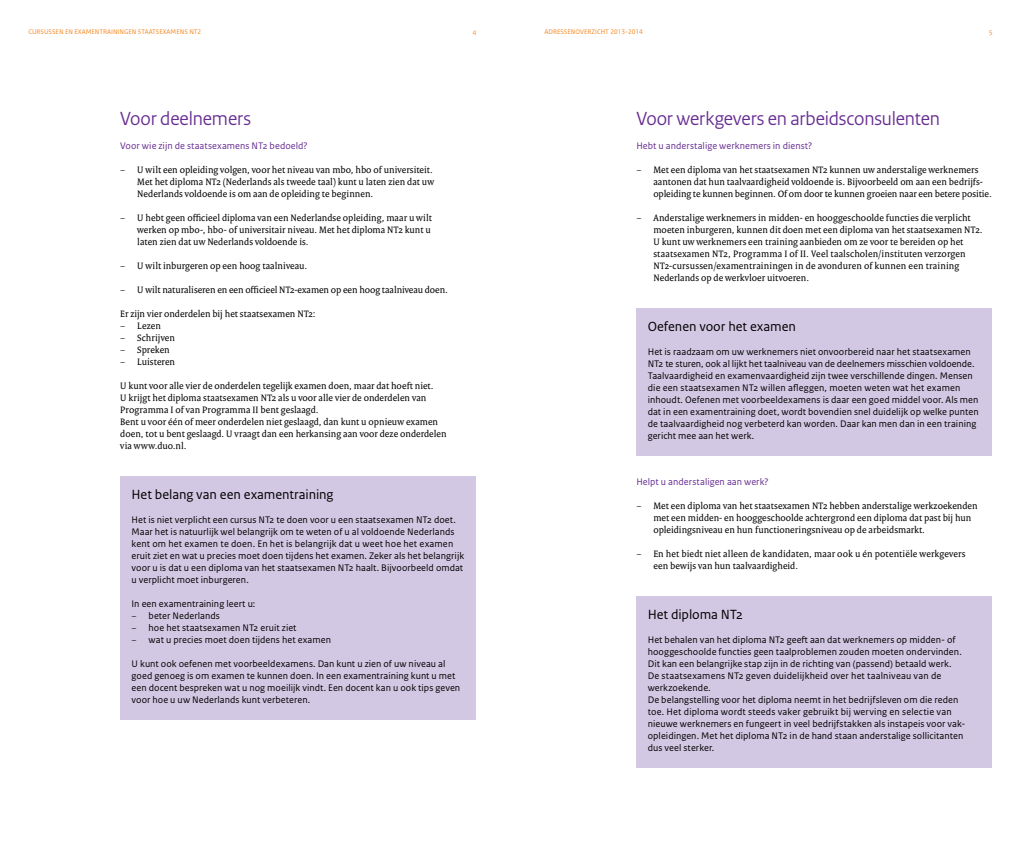
<style>
.page{position:relative;width:1021px;height:842px;background:#fff}
.page>*{position:absolute;margin:0;border:0;box-sizing:border-box;transform-origin:0 0}
.t1{font:20px "Rijksoverheid Sans Heading";letter-spacing:-.005em;color:#662d91}
.t2{font:14px "Rijksoverheid Sans Text";letter-spacing:-.005em;color:#000}
.t3{font:10px/12px "Rijksoverheid Sans Text";letter-spacing:.005em;color:#000}
.t4{font:10px/12px "Rijksoverheid Serif";letter-spacing:.005em;color:#000}
.t5{font:10px "Rijksoverheid Sans Text";letter-spacing:.005em;color:#662d91}
.t6{font:7px "Rijksoverheid Sans Text";color:#f6861f}
.s1{font-family:"Rijksoverheid Serif"}
</style>
<div class="page">
<div style="left:636px;top:309px;width:356px;height:147px;background:#d3c8e3"></div>
<div style="left:636px;top:597px;width:356px;height:171px;background:#d3c8e3"></div>
<div style="left:120px;top:477px;width:356px;height:243px;background:#d3c8e3"></div>
<p class="t6" style="left:28px;top:28px;width:174px">CURSUSSEN EN EXAMENTRAININGEN STAATSEXAMENS NT2</p>
<p class="t6" style="left:473px;top:28px;width:5px">4</p>
<p class="t6" style="left:544px;top:28px;width:100px">ADRESSENOVERZICHT 2013-2014</p>
<p class="t6" style="left:989px;top:28px;width:5px">5</p>
<h1 class="t1" style="left:120px;top:106px;width:132px">Voor deelnemers</h1>
<p class="t5" style="left:120px;top:140px;width:189px">Voor wie zijn de staatsexamens NT2 bedoeld?</p>
<p class="t4" style="left:137px;top:163px;width:298px;text-indent:-17px">− U wilt een opleiding volgen, voor het niveau van mbo, hbo of universiteit.<br>Met het diploma NT2 (Nederlands als tweede taal) kunt u laten zien dat uw<br>Nederlands voldoende is om aan de opleiding te beginnen.</p>
<p class="t4" style="left:137px;top:211px;width:296px;text-align:justify;text-indent:-17px">− U hebt geen officieel diploma van een Nederlandse opleiding, maar u wilt werken op mbo-, hbo- of universitair niveau. Met het diploma NT2 kunt u laten zien dat uw Nederlands voldoende is.</p>
<p class="t4" style="left:120px;top:259px;width:188px">− U wilt inburgeren op een hoog taalniveau.</p>
<p class="t4" style="left:120px;top:283px;width:329px">− U wilt naturaliseren en een officieel NT2-examen op een hoog taalniveau doen.</p>
<p class="t4" style="left:120px;top:307px;width:197px">Er zijn vier onderdelen bij het staatsexamen NT2: − Lezen<br>− Schrijven<br>− Spreken<br>− Luisteren</p>
<p class="t4" style="left:120px;top:379px;width:328px">U kunt voor alle vier de onderdelen tegelijk examen doen, maar dat hoeft niet.<br>U krijgt het diploma staatsexamen NT2 als u voor alle vier de onderdelen van Programma I of van Programma II bent geslaagd.<br>Bent u voor één of meer onderdelen niet geslaagd, dan kunt u opnieuw examen doen, tot u bent geslaagd. U vraagt dan een herkansing aan voor deze onderdelen via www.duo.nl.</p>
<h2 class="t2" style="left:132px;top:487px;width:203px">Het belang van een examentraining</h2>
<p class="t3" style="left:132px;top:514px;width:334px">Het is niet verplicht een cursus NT2 te doen voor u een staatsexamen NT2 doet.<br>Maar het is natuurlijk wel belangrijk om te weten of u al voldoende Nederlands kent om het examen te doen. En het is belangrijk dat u weet hoe het examen eruit ziet en wat u precies moet doen tijdens het examen. Zeker als het belangrijk voor u is dat u een diploma van het staatsexamen NT2 haalt. Bijvoorbeeld omdat u verplicht moet inburgeren.</p>
<p class="t3" style="left:132px;top:598px;width:201px">In een examentraining leert u:<br><span class="s1">−</span> beter Nederlands<br><span class="s1">−</span> hoe het staatsexamen NT2 eruit ziet<br><span class="s1">−</span> wat u precies moet doen tijdens het examen</p>
<p class="t3" style="left:132px;top:658px;width:330px">U kunt ook oefenen met voorbeeldexamens. Dan kunt u zien of uw niveau al goed genoeg is om examen te kunnen doen. In een examentraining kunt u met een docent bespreken wat u nog moeilijk vindt. Een docent kan u ook tips geven voor hoe u uw Nederlands kunt verbeteren.</p>
<h1 class="t1" style="left:636px;top:106px;width:305px">Voor werkgevers en arbeidsconsulenten</h1>
<p class="t5" style="left:636px;top:140px;width:177px">Hebt u anderstalige werknemers in dienst?</p>
<p class="t4" style="left:653px;top:163px;width:340px;text-indent:-17px">− Met een diploma van het staatsexamen NT2 kunnen uw anderstalige werknemers aantonen dat hun taalvaardigheid voldoende is. Bijvoorbeeld om aan een bedrijfs&shy;opleiding te kunnen beginnen. Of om door te kunnen groeien naar een betere positie.</p>
<p class="t4" style="left:653px;top:211px;width:331px;text-indent:-17px">− Anderstalige werknemers in midden- en hooggeschoolde functies die verplicht moeten inburgeren, kunnen dit doen met een diploma van het staatsexamen NT2.<br>U kunt uw werknemers een training aanbieden om ze voor te bereiden op het staatsexamen NT2, Programma I of II. Veel taalscholen/instituten verzorgen NT2-cursussen/examentrainingen in de avonduren of kunnen een training Nederlands op de werkvloer uitvoeren.</p>
<h2 class="t2" style="left:647px;top:319px;width:150px">Oefenen voor het examen</h2>
<p class="t3" style="left:647px;top:346px;width:332px">Het is raadzaam om uw werknemers niet onvoorbereid naar het staatsexamen NT2 te sturen, ook al lijkt het taalniveau van de deelnemers misschien voldoende.<br>Taalvaardigheid en examenvaardigheid zijn twee verschillende dingen. Mensen die een staatsexamen NT2 willen afleggen, moeten weten wat het examen inhoudt. Oefenen met voorbeeldexamens is daar een goed middel voor. Als men dat in een examentraining doet, wordt bovendien snel duidelijk op welke punten de taalvaardigheid nog verbeterd kan worden. Daar kan men dan in een training gericht mee aan het werk.</p>
<p class="t5" style="left:636px;top:476px;width:134px">Helpt u anderstaligen aan werk?</p>
<p class="t4" style="left:653px;top:499px;width:326px;text-indent:-17px">− Met een diploma van het staatsexamen NT2 hebben anderstalige werkzoekenden met een midden- en hooggeschoolde achtergrond een diploma dat past bij hun opleidingsniveau en hun functioneringsniveau op de arbeidsmarkt.</p>
<p class="t4" style="left:653px;top:547px;width:313px;text-indent:-17px">− En het biedt niet alleen de kandidaten, maar ook u én potentiële werkgevers een bewijs van hun taalvaardigheid.</p>
<h2 class="t2" style="left:647px;top:607px;width:97px">Het diploma NT2</h2>
<p class="t3" style="left:647px;top:634px;width:318px">Het behalen van het diploma NT2 geeft aan dat werknemers op midden- of hooggeschoolde functies geen taalproblemen zouden moeten ondervinden.<br>Dit kan een belangrijke stap zijn in de richting van (passend) betaald werk.<br>De staatsexamens NT2 geven duidelijkheid over het taalniveau van de werkzoekende.<br>De belangstelling voor het diploma neemt in het bedrijfsleven om die reden toe. Het diploma wordt steeds vaker gebruikt bij werving en selectie van nieuwe werknemers en fungeert in veel bedrijfstakken als instapeis voor vak&shy;opleidingen. Met het diploma NT2 in de hand staan anderstalige sollicitanten dus veel sterker.</p>
</div>
